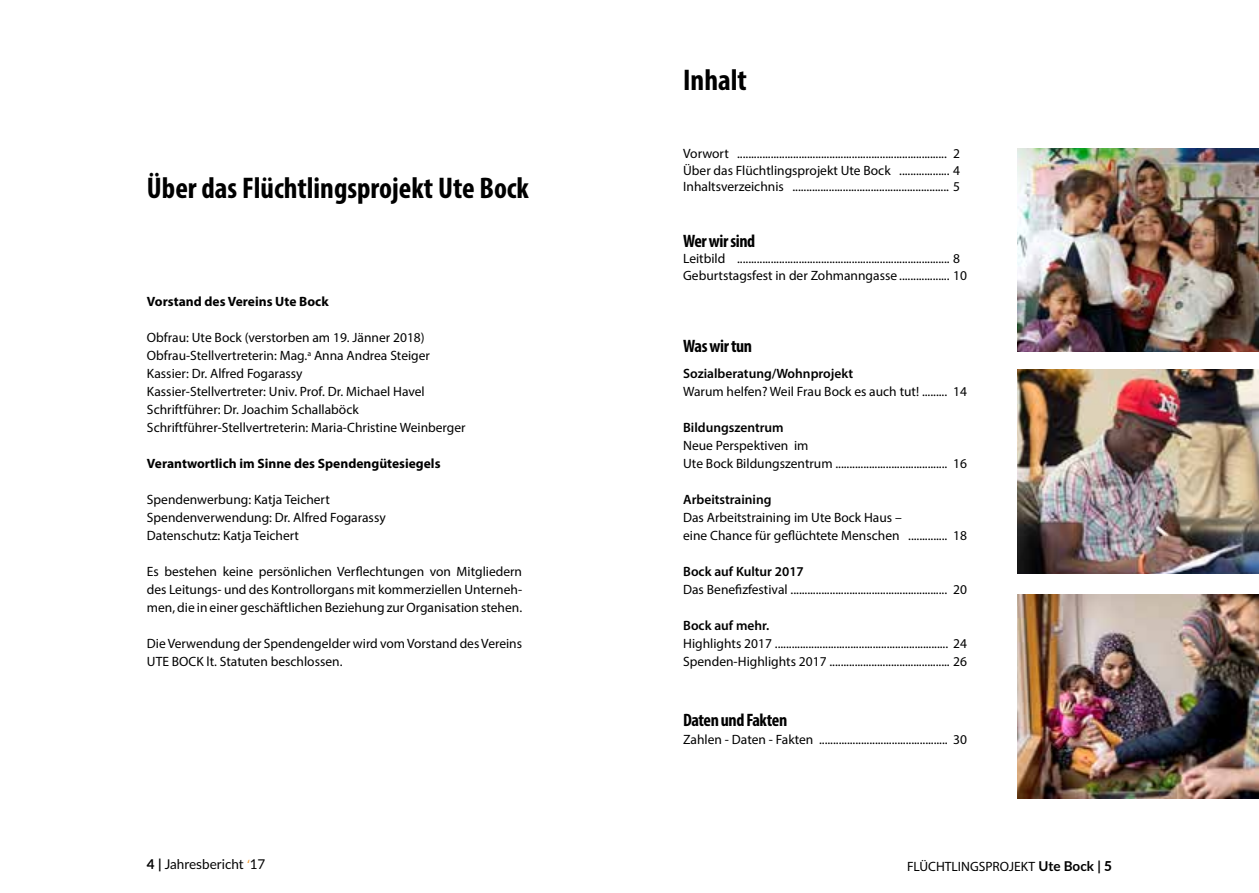
<style>
.page{position:relative;width:1259px;height:893px;background:#fff}
.page>*{position:absolute;margin:0;border:0;box-sizing:border-box;transform-origin:0 0}
.t1{font:700 condensed 30px "Myriad Pro";color:#000}
.t2{font:700 condensed 18px "Myriad Pro";letter-spacing:-.025em;color:#000}
.t3{font:13.5px/18px "Myriad Pro";color:#000}
.t4{font:600 13.5px "Myriad Pro";color:#000}
.t5{font:700 13.5px "Myriad Pro";color:#000}
.t6{font:13.5px "Lato";color:#000}
.s1{font-weight:700}
.s2{font-family:"Myriad Pro";color:#f7941e}
.s3{font-family:"Lato";font-weight:700}
.s4{font-family:"Lato";font-weight:800}
</style>
<div class="page">
<img style="left:1017px;top:595px;width:242px;height:203px">
<img style="left:1017px;top:148px;width:242px;height:204px">
<img style="left:1017px;top:370px;width:242px;height:203px">
<h1 class="t1" style="left:147px;top:169px;width:383px">Über das Flüchtlingsprojekt Ute Bock</h1>
<p class="t5" style="left:147px;top:293px;width:183px">Vorstand des Vereins Ute Bock</p>
<p class="t3" style="left:147px;top:328px;width:320px">Obfrau: Ute Bock (verstorben am 19. Jänner 2018)<br>Obfrau-Stellvertreterin: Mag.<sup>a</sup> Anna Andrea Steiger Kassier: Dr. Alfred Fogarassy<br>Kassier-Stellvertreter: Univ. Prof. Dr. Michael Havel Schriftführer: Dr. Joachim Schallaböck Schriftführer-Stellvertreterin: Maria-Christine Weinberger</p>
<p class="t5" style="left:147px;top:455px;width:295px">Verantwortlich im Sinne des Spendengütesiegels</p>
<p class="t3" style="left:147px;top:490px;width:240px">Spendenwerbung: Katja Teichert<br>Spendenverwendung: Dr. Alfred Fogarassy<br>Datenschutz: Katja Teichert</p>
<p class="t3" style="left:147px;top:562px;width:377px;text-align:justify">Es bestehen keine persönlichen Verflechtungen von Mitgliedern des Leitungs- und des Kontrollorgans mit kommerziellen Unterneh&shy;men, die in einer geschäftlichen Beziehung zur Organisation stehen.</p>
<p class="t3" style="left:147px;top:634px;width:377px">Die Verwendung der Spendengelder wird vom Vorstand des Vereins<br>UTE BOCK lt. Statuten beschlossen.</p>
<h1 class="t1" style="left:683px;top:61px;width:65px">Inhalt</h1>
<p class="t3" style="left:683px;top:146px;width:278px;line-height:16.2px;text-align:justify">Vorwort ........................................................................... 2<br>Über das Flüchtlingsprojekt Ute Bock .................. 4<br>Inhaltsverzeichnis ........................................................ 5</p>
<h2 class="t2" style="left:683px;top:230px;width:74px">Wer wir sind</h2>
<p class="t3" style="left:683px;top:251px;width:285px;line-height:16.2px">Leitbild ............................................................................ 8<br>Geburtstagsfest in der Zohmanngasse .................. 10</p>
<h2 class="t2" style="left:683px;top:335px;width:70px">Was wir tun</h2>
<p class="t4" style="left:683px;top:365px;width:171px">Sozialberatung/Wohnprojekt</p>
<p class="t3" style="left:683px;top:382px;width:285px">Warum helfen? Weil Frau Bock es auch tut! ......... 14</p>
<p class="t4" style="left:683px;top:419px;width:102px">Bildungszentrum</p>
<p class="t3" style="left:683px;top:436px;width:285px">Neue Perspektiven im<br>Ute Bock Bildungszentrum ........................................ 16</p>
<p class="t4" style="left:683px;top:491px;width:90px">Arbeitstraining</p>
<p class="t3" style="left:683px;top:508px;width:285px">Das Arbeitstraining im Ute Bock Haus –<br>eine Chance für geflüchtete Menschen .............. 18</p>
<p class="t4" style="left:683px;top:563px;width:122px">Bock auf Kultur 2017</p>
<p class="t3" style="left:683px;top:580px;width:285px">Das Benefizfestival ........................................................ 20</p>
<p class="t4" style="left:683px;top:617px;width:88px">Bock auf mehr.</p>
<p class="t3" style="left:683px;top:634px;width:285px">Highlights 2017 .............................................................. 24<br>Spenden-Highlights 2017 ........................................... 26</p>
<h2 class="t2" style="left:683px;top:709px;width:106px">Daten und Fakten</h2>
<p class="t3" style="left:683px;top:730px;width:285px">Zahlen - Daten - Fakten .............................................. 30</p>
<p class="t6" style="left:147px;top:854px;width:120px"><span class="s1">4 |</span> Jahresbericht <span class="s2">‘</span>17</p>
<p class="t3" style="left:907px;top:857px;width:206px">FLÜCHTLINGSPROJEKT <span class="s3">Ute Bock |</span> <span class="s4">5</span></p>
</div>
